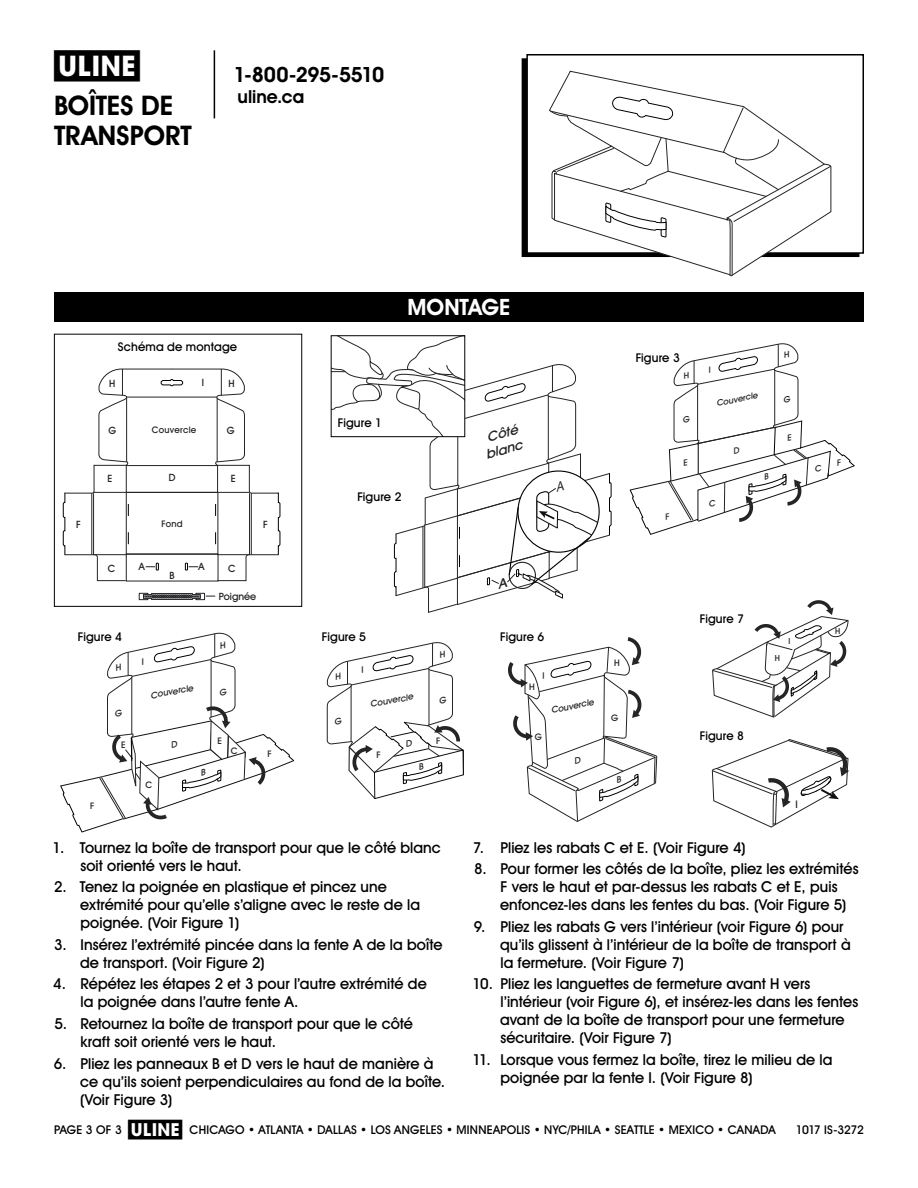
<style>
.page{position:relative;width:918px;height:1188px;background:#fff}
.page>*{position:absolute;margin:0;border:0;box-sizing:border-box;transform-origin:0 0}
.t1{font:700 28.5px "Uline Two Knine";color:#000}
.t2{font:700 27px/30px "Uline Two Knine";color:#000}
.t3{font:700 22.5px "Uline Two Knine";color:#fff}
.t4{font:700 21px "Uline Two Knine";letter-spacing:-.02em;color:#000}
.t5{font:700 18px "Uline Two Knine";color:#000}
.t6{font:15px/18px "Uline Two Knine";letter-spacing:.005em;color:#000}
.t7{font:italic 13.05px/15.6px "Uline Two Knine";color:#242426;text-align:center;scale:1.08 1}
.t8{font:12px "Uline Two Knine";letter-spacing:.015em;color:#000}
.t9{font:12px "Uline Two Knine";letter-spacing:-.04em;color:#000}
.t10{font:10.35px "Uline Two Knine";color:#242426}
.t11{font:10.05px "Uline Two Knine";color:#242426}
.t12{font:9px "Uline Two Knine";letter-spacing:.025em;color:#242426}
.t13{font:italic 8.85px "Uline Two Knine";color:#242426;scale:1.04 1}
.t14{font:italic 8.55px "Uline Two Knine";color:#242426;scale:1.04 1}
.t15{font:8.4px "Uline Two Knine";color:#242426}
.s1{font-size:18px}
</style>
<div class="page">
<hr style="left:214px;top:50px;width:1px;height:68px;background:#000">
<div style="left:526px;top:54px;width:338px;height:200px;border:2px solid #000"></div>
<div style="left:54px;top:292px;width:810px;height:30px;background:#000"></div>
<svg style="left:548px;top:70px;width:284px;height:207px"></svg>
<svg style="left:550px;top:96px;width:281px;height:180px"></svg>
<div style="left:139px;top:593px;width:9px;height:7px;border:1px solid #242426"></div>
<svg style="left:143px;top:593px;width:72px;height:7px"></svg>
<svg style="left:63px;top:368px;width:218px;height:213px"></svg>
<div style="left:54px;top:334px;width:248px;height:273px;border:1px solid #000"></div>
<svg style="left:712px;top:600px;width:137px;height:118px"></svg>
<svg style="left:711px;top:739px;width:138px;height:89px"></svg>
<svg style="left:331px;top:336px;width:281px;height:277px"></svg>
<svg style="left:629px;top:343px;width:226px;height:192px"></svg>
<svg style="left:508px;top:637px;width:149px;height:185px"></svg>
<svg style="left:326px;top:642px;width:138px;height:157px"></svg>
<svg style="left:60px;top:632px;width:234px;height:201px"></svg>
<h1 class="t1" style="left:54px;top:49px;width:87px">π</h1>
<h2 class="t2" style="left:54px;top:90px;width:139px">BOÎTES DE<br>TRANSPORT</h2>
<h3 class="t4" style="left:233px;top:62px;width:152px">1-800-295-5510</h3>
<p class="t5" style="left:237px;top:86px;width:68px">uline.ca</p>
<p class="t8" style="left:118px;top:339px;width:121px">Schéma de montage</p>
<p class="t11" style="left:202px;top:376px;width:4px">I</p>
<p class="t11" style="left:109px;top:377px;width:8px">H</p>
<p class="t11" style="left:228px;top:377px;width:8px">H</p>
<p class="t12" style="left:152px;top:424px;width:46px">Couvercle</p>
<p class="t11" style="left:109px;top:425px;width:9px">G</p>
<p class="t11" style="left:227px;top:425px;width:9px">G</p>
<p class="t11" style="left:108px;top:472px;width:6px">E</p>
<p class="t11" style="left:169px;top:471px;width:8px">D</p>
<p class="t11" style="left:231px;top:472px;width:6px">E</p>
<p class="t12" style="left:161px;top:518px;width:23px">Fond</p>
<p class="t11" style="left:76px;top:519px;width:6px">F</p>
<p class="t11" style="left:263px;top:519px;width:6px">F</p>
<p class="t11" style="left:108px;top:563px;width:9px">C</p>
<p class="t8" style="left:78px;top:629px;width:46px">Figure 4</p>
<p class="t11" style="left:139px;top:561px;width:8px">A</p>
<p class="t11" style="left:199px;top:561px;width:8px">A</p>
<p class="t11" style="left:228px;top:563px;width:9px">C</p>
<p class="t11" style="left:219px;top:590px;width:39px">Poignée</p>
<p class="t11" style="left:169px;top:570px;width:7px">B</p>
<p class="t12" style="left:90px;top:800px;width:6px">F</p>
<p class="t12" style="left:121px;top:739px;width:6px">E</p>
<p class="t13" style="left:150px;top:690px;width:43px;rotate:-11deg">Couvercle</p>
<p class="t12" style="left:145px;top:780px;width:8px">C</p>
<p class="t12" style="left:217px;top:735px;width:6px">E</p>
<p class="t12" style="left:231px;top:745px;width:8px">C</p>
<p class="t12" style="left:267px;top:748px;width:6px">F</p>
<h3 class="t3" style="left:407px;top:294px;width:105px">MONTAGE</h3>
<p class="t8" style="left:338px;top:415px;width:46px">Figure 1</p>
<p class="t7" style="left:480px;top:432px;width:36px;rotate:-16deg">Côté blanc</p>
<p class="t8" style="left:357px;top:489px;width:46px">Figure 2</p>
<p class="t8" style="left:636px;top:351px;width:46px">Figure 3</p>
<p class="t14" style="left:715px;top:398px;width:42px;rotate:-11deg">Couvercle</p>
<p class="t8" style="left:322px;top:629px;width:46px">Figure 5</p>
<p class="t8" style="left:500px;top:629px;width:46px">Figure 6</p>
<p class="t13" style="left:369px;top:699px;width:43px;rotate:-11deg">Couvercle</p>
<p class="t12" style="left:376px;top:749px;width:6px">F</p>
<p class="t12" style="left:436px;top:736px;width:6px">F</p>
<p class="t12" style="left:529px;top:682px;width:7px">H</p>
<p class="t12" style="left:535px;top:731px;width:9px">G</p>
<p class="t13" style="left:550px;top:705px;width:43px;rotate:-11deg">Couvercle</p>
<p class="t12" style="left:614px;top:657px;width:7px">H</p>
<p class="t12" style="left:611px;top:712px;width:9px">G</p>
<p class="t8" style="left:700px;top:611px;width:46px">Figure 7</p>
<p class="t8" style="left:700px;top:728px;width:46px">Figure 8</p>
<p class="t15" style="left:775px;top:653px;width:7px">H</p>
<p class="t15" style="left:788px;top:636px;width:3px">I</p>
<p class="t10" style="left:795px;top:797px;width:4px">I</p>
<p class="t15" style="left:835px;top:626px;width:7px">H</p>
<p class="t6" style="left:80px;top:838px;width:362px;text-indent:-28px">1. Tournez la boîte de transport pour que le côté blanc soit orienté vers le haut.</p>
<p class="t6" style="left:80px;top:878px;width:341px;text-indent:-26px">2. Tenez la poignée en plastique et pincez une extrémité pour qu’elle s’aligne avec le reste de la poignée. (Voir Figure 1)</p>
<p class="t6" style="left:80px;top:935px;width:364px;text-indent:-26px">3. Insérez l’extrémité pincée dans la fente A de la boîte de transport. (Voir Figure 2)</p>
<p class="t6" style="left:80px;top:975px;width:348px;text-indent:-27px">4. Répétez les étapes 2 et 3 pour l’autre extrémité de la poignée dans l’autre fente A.</p>
<p class="t6" style="left:80px;top:1014px;width:334px;text-indent:-26px">5. Retournez la boîte de transport pour que le côté kraft soit orienté vers le haut.</p>
<p class="t6" style="left:80px;top:1054px;width:367px;text-indent:-26px">6. Pliez les panneaux B et D vers le haut de manière à ce qu’ils soient perpendiculaires au fond de la boîte. (Voir Figure 3)</p>
<p class="t6" style="left:473px;top:838px;width:274px">7. Pliez les rabats C et E. (Voir Figure 4)</p>
<p class="t6" style="left:500px;top:860px;width:360px;text-indent:-26px">8. Pour former les côtés de la boîte, pliez les extrémités<br>F vers le haut et par-dessus les rabats C et E, puis enfoncez-les dans les fentes du bas. (Voir Figure 5)</p>
<p class="t6" style="left:500px;top:917px;width:352px;text-indent:-26px">9. Pliez les rabats G vers l’intérieur (voir Figure 6) pour qu’ils glissent à l’intérieur de la boîte de transport à la fermeture. (Voir Figure 7)</p>
<p class="t6" style="left:500px;top:975px;width:360px;text-indent:-27px">10. Pliez les languettes de fermeture avant H vers l’intérieur (voir Figure 6), et insérez-les dans les fentes avant de la boîte de transport pour une fermeture sécuritaire. (Voir Figure 7)</p>
<p class="t6" style="left:501px;top:1050px;width:333px;text-indent:-28px">11. Lorsque vous fermez la boîte, tirez le milieu de la poignée par la fente I. (Voir Figure 8)</p>
<p class="t8" style="left:128px;top:1122px;width:649px"><span class="s1">π</span> CHICAGO • ATLANTA • DALLAS • LOS ANGELES • MINNEAPOLIS • NYC/PHILA • SEATTLE • MEXICO • CANADA</p>
<p class="t8" style="left:54px;top:1122px;width:69px">PAGE 3 OF 3</p>
<p class="t9" style="left:796px;top:1122px;width:70px">1017 IS-3272</p>
</div>
